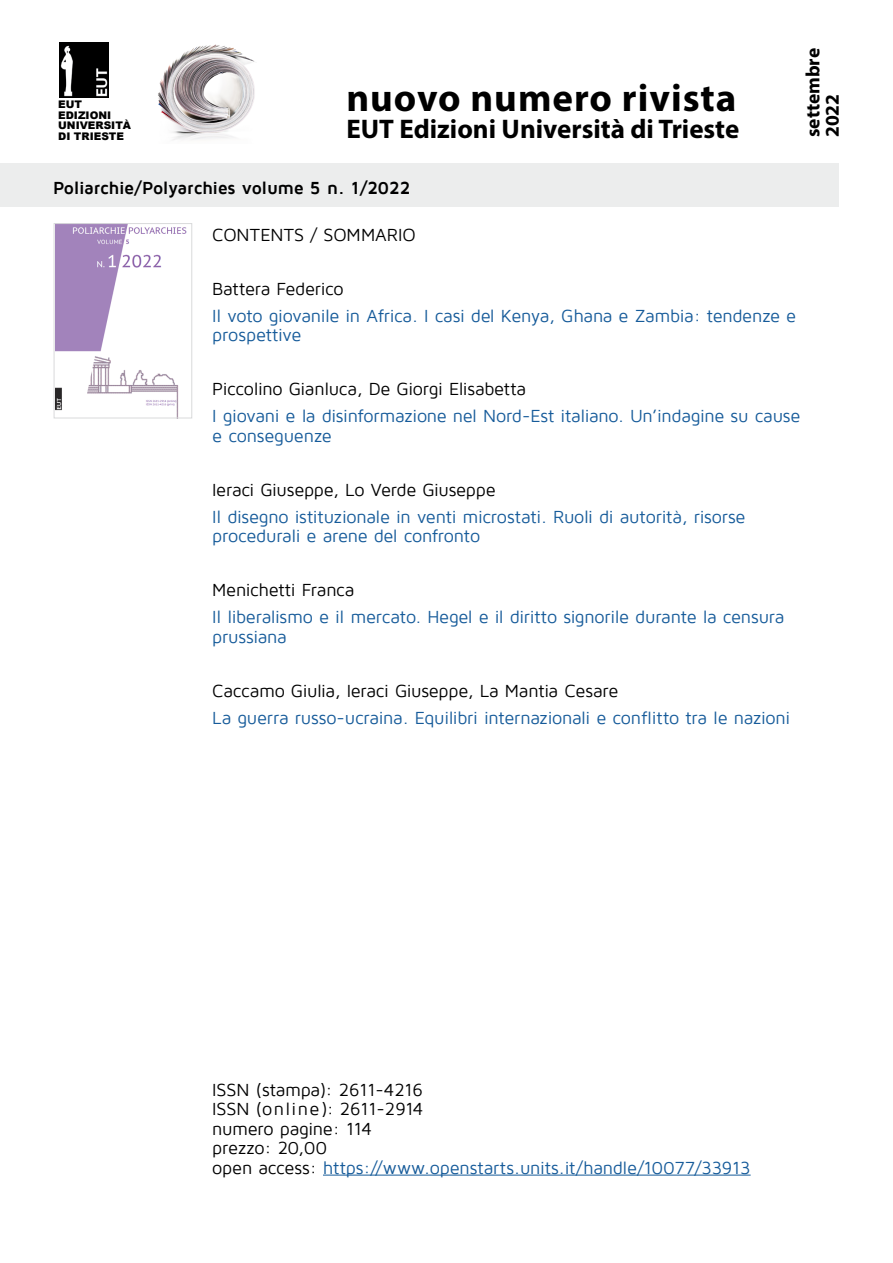
<style>
.page{position:relative;width:893px;height:1263px;background:#fff}
.page>*{position:absolute;margin:0;border:0;box-sizing:border-box;transform-origin:0 0}
.t1{font:700 39px "Myriad Pro";letter-spacing:.025em;color:#000}
.t2{font:700 27px "Myriad Pro";color:#000}
.t3{font:700 19.5px/19.5px "Myriad Pro";color:#000}
.t4{font:18px/19.5px "Maven Pro";letter-spacing:-.015em;color:#165b9a}
.t5{font:18px/19.5px "Maven Pro";letter-spacing:-.015em;color:#000}
.t6{font:700 18px "Maven Pro";letter-spacing:-.015em;color:#000}
.t7{font:900 10.5px/10.5px "Arial";color:#000}
.s1{color:#165b9a}
</style>
<div class="page">
<img style="left:92px;top:42px;width:163px;height:98px">
<div style="left:0;top:163px;width:839px;height:43px;background:#eceded"></div>
<img style="left:60px;top:42px;width:48px;height:55px">
<hr style="left:323px;top:1175px;width:428px;height:1px;background:#165b9a">
<img style="left:56px;top:225px;width:131px;height:191px">
<div style="left:54px;top:223px;width:138px;height:195px;border:1px solid #d9dadb"></div>
<h1 class="t1" style="left:346px;top:72px;width:392px">nuovo numero rivista</h1>
<h2 class="t2" style="left:346px;top:111px;width:394px">EUT Edizioni Università di Trieste</h2>
<p class="t7" style="left:58px;top:99px;width:74px">EUT<br>EDIZIONI<br>UNIVERSITÀ<br>DI TRIESTE</p>
<p class="t6" style="left:53px;top:178px;width:359px">Poliarchie/Polyarchies volume 5 n. 1/2022</p>
<p class="t3" style="left:802px;top:137px;width:91px;rotate:-90deg">settembre<br>2022</p>
<p class="t5" style="left:212px;top:225px;width:205px">CONTENTS / SOMMARIO</p>
<p class="t5" style="left:212px;top:279px;width:133px">Battera Federico</p>
<p class="t4" style="left:212px;top:306px;width:585px">Il voto giovanile in Africa. I casi del Kenya, Ghana e Zambia: tendenze e prospettive</p>
<p class="t5" style="left:212px;top:380px;width:315px">Piccolino Gianluca, De Giorgi Elisabetta</p>
<p class="t4" style="left:212px;top:407px;width:590px">I giovani e la disinformazione nel Nord-Est italiano. Un’indagine su cause e conseguenze</p>
<p class="t5" style="left:212px;top:480px;width:285px">Ieraci Giuseppe, Lo Verde Giuseppe</p>
<p class="t4" style="left:212px;top:507px;width:535px">Il disegno istituzionale in venti microstati. Ruoli di autorità, risorse procedurali e arene del confronto</p>
<p class="t5" style="left:212px;top:581px;width:144px">Menichetti Franca</p>
<p class="t4" style="left:212px;top:608px;width:574px">Il liberalismo e il mercato. Hegel e il diritto signorile durante la censura prussiana</p>
<p class="t5" style="left:212px;top:681px;width:408px">Caccamo Giulia, Ieraci Giuseppe, La Mantia Cesare</p>
<p class="t4" style="left:212px;top:708px;width:579px">La guerra russo-ucraina. Equilibri internazionali e conflitto tra le nazioni</p>
<p class="t5" style="left:212px;top:1080px;width:540px">ISSN (stampa): 2611-4216<br>ISSN (online): 2611-2914<br>numero pagine: 114<br>prezzo: 20,00<br>open access: <span class="s1">https://www.openstarts.units.it/handle/10077/33913</span></p>
</div>
